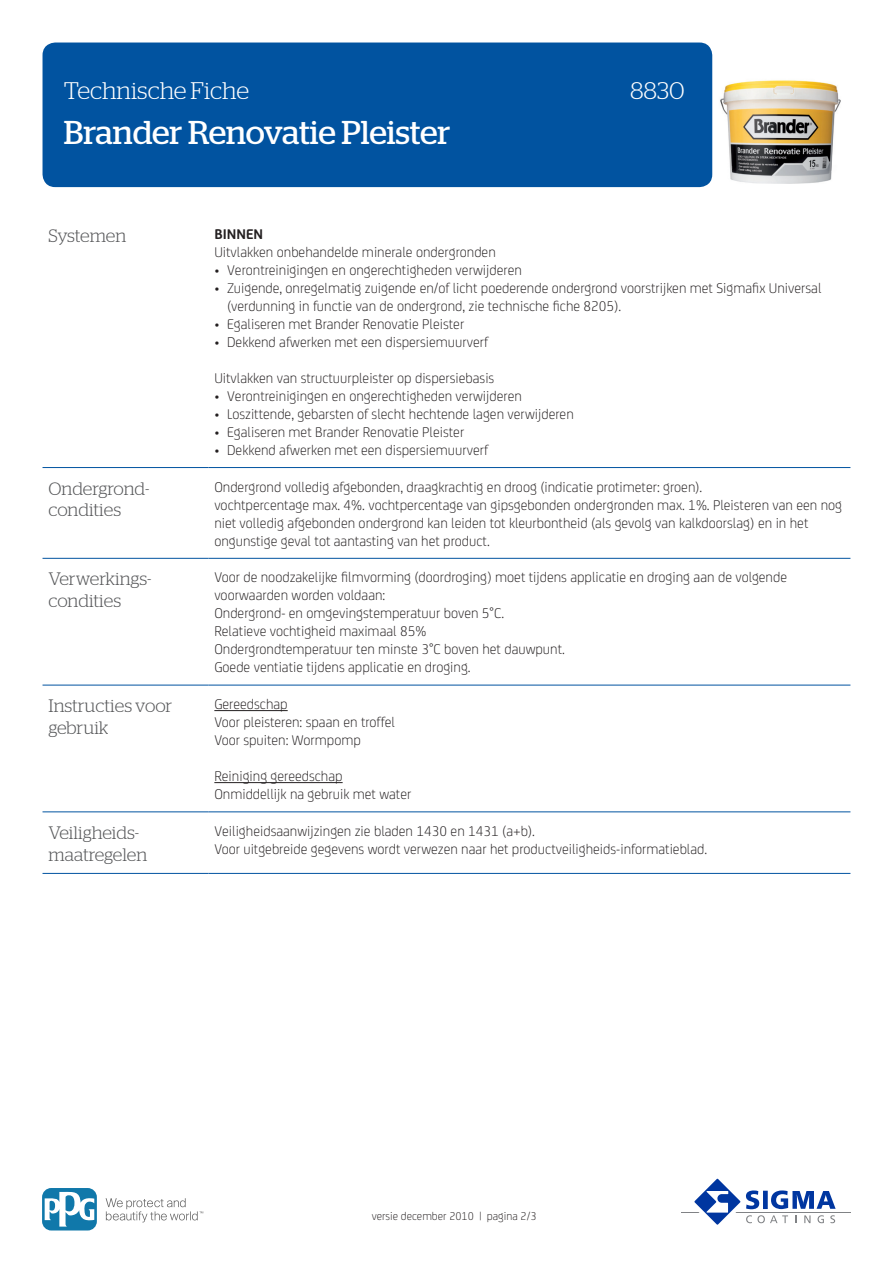
<style>
.page{position:relative;width:893px;height:1263px;background:#fff}
.page>*{position:absolute;margin:0;border:0;box-sizing:border-box;transform-origin:0 0}
.t1{font:33px "Stag";letter-spacing:-.005em;color:#fff}
.t2{font:300 24px "Stag";color:#fff}
.KOP{font:300 18px/21.6px "Stag";letter-spacing:-.005em;color:#57585a}
.BODY{font:300 15px/18px "FS Joey";color:#231f20}
.t3{font:300 12px "FS Joey";color:#231f20}
.s1{font-weight:700}
</style>
<div class="page">
<div style="left:43px;top:43px;width:669px;height:144px;background:#0153a0;border-radius:13px"></div>
<hr style="left:681px;top:1211px;width:169px;height:1px;background:#808285">
<svg style="left:689px;top:1178px;width:147px;height:47px"></svg>
<svg style="left:106px;top:1198px;width:97px;height:24px"></svg>
<svg style="left:43px;top:1188px;width:54px;height:42px"></svg>
<svg style="left:45px;top:1191px;width:49px;height:35px"></svg>
<hr style="left:43px;top:467px;width:165px;height:1px;background:#0153a0">
<hr style="left:208px;top:467px;width:642px;height:1px;background:#0153a0">
<hr style="left:43px;top:558px;width:165px;height:1px;background:#0153a0">
<hr style="left:208px;top:558px;width:642px;height:1px;background:#0153a0">
<hr style="left:43px;top:685px;width:165px;height:1px;background:#0153a0">
<hr style="left:208px;top:685px;width:642px;height:1px;background:#0153a0">
<hr style="left:43px;top:811px;width:165px;height:1px;background:#0153a0">
<hr style="left:208px;top:811px;width:642px;height:1px;background:#0153a0">
<hr style="left:43px;top:873px;width:165px;height:1px;background:#0153a0">
<hr style="left:208px;top:873px;width:642px;height:1px;background:#0153a0">
<hr style="left:214px;top:710px;width:74px;height:1px;background:#231f20">
<hr style="left:214px;top:782px;width:129px;height:1px;background:#231f20">
<img style="left:720px;top:80px;width:121px;height:104px">
<h2 class="t2" style="left:64px;top:77px;width:187px">Technische Fiche</h2>
<h2 class="t2" style="left:630px;top:77px;width:56px">8830</h2>
<h1 class="t1" style="left:64px;top:114px;width:388px">Brander Renovatie Pleister</h1>
<p class="KOP" style="left:49px;top:225px;width:79px">Systemen</p>
<p class="BODY" style="left:214px;top:224px;width:283px"><span class="s1">BINNEN<br></span>Uitvlakken onbehandelde minerale ondergronden</p>
<p class="BODY" style="left:214px;top:260px;width:309px">• Verontreinigingen en ongerechtigheden verwijderen</p>
<p class="BODY" style="left:227px;top:278px;width:596px;text-indent:-13px">• Zuigende, onregelmatig zuigende en/of licht poederende ondergrond voorstrijken met Sigmafix Universal (verdunning in functie van de ondergrond, zie technische fiche 8205).</p>
<p class="BODY" style="left:214px;top:314px;width:251px">• Egaliseren met Brander Renovatie Pleister</p>
<p class="BODY" style="left:214px;top:332px;width:275px">• Dekkend afwerken met een dispersiemuurverf</p>
<p class="BODY" style="left:214px;top:368px;width:281px">Uitvlakken van structuurpleister op dispersiebasis</p>
<p class="BODY" style="left:214px;top:386px;width:309px">• Verontreinigingen en ongerechtigheden verwijderen</p>
<p class="BODY" style="left:214px;top:404px;width:361px">• Loszittende, gebarsten of slecht hechtende lagen verwijderen</p>
<p class="BODY" style="left:214px;top:422px;width:251px">• Egaliseren met Brander Renovatie Pleister</p>
<p class="BODY" style="left:214px;top:440px;width:275px">• Dekkend afwerken met een dispersiemuurverf</p>
<p class="KOP" style="left:49px;top:477px;width:102px">Ondergrond&shy;condities</p>
<p class="BODY" style="left:214px;top:477px;width:629px">Ondergrond volledig afgebonden, draagkrachtig en droog (indicatie protimeter: groen).<br>vochtpercentage max. 4%. vochtpercentage van gipsgebonden ondergronden max. 1%. Pleisteren van een nog niet volledig afgebonden ondergrond kan leiden tot kleurbontheid (als gevolg van kalkdoorslag) en in het ongunstige geval tot aantasting van het product.</p>
<p class="KOP" style="left:49px;top:568px;width:104px">Verwerkings&shy;condities</p>
<p class="BODY" style="left:214px;top:567px;width:574px">Voor de noodzakelijke filmvorming (doordroging) moet tijdens applicatie en droging aan de volgende voorwaarden worden voldaan:<br>Ondergrond- en omgevingstemperatuur boven 5°C.<br>Relatieve vochtigheid maximaal 85%<br>Ondergrondtemperatuur ten minste 3°C boven het dauwpunt.<br>Goede ventiatie tijdens applicatie en droging.</p>
<p class="KOP" style="left:49px;top:695px;width:125px">Instructies voor gebruik</p>
<p class="BODY" style="left:214px;top:694px;width:182px">Gereedschap<br>Voor pleisteren: spaan en troffel<br>Voor spuiten: Wormpomp</p>
<p class="BODY" style="left:214px;top:766px;width:199px">Reiniging gereedschap<br>Onmiddellijk na gebruik met water</p>
<p class="KOP" style="left:49px;top:822px;width:100px">Veiligheids&shy;maatregelen</p>
<p class="BODY" style="left:214px;top:821px;width:494px">Veiligheidsaanwijzingen zie bladen 1430 en 1431 (a+b).<br>Voor uitgebreide gegevens wordt verwezen naar het productveiligheids-informatieblad.</p>
<p class="t3" style="left:372px;top:1208px;width:166px">versie december 2010 | pagina 2/3</p>
</div>
